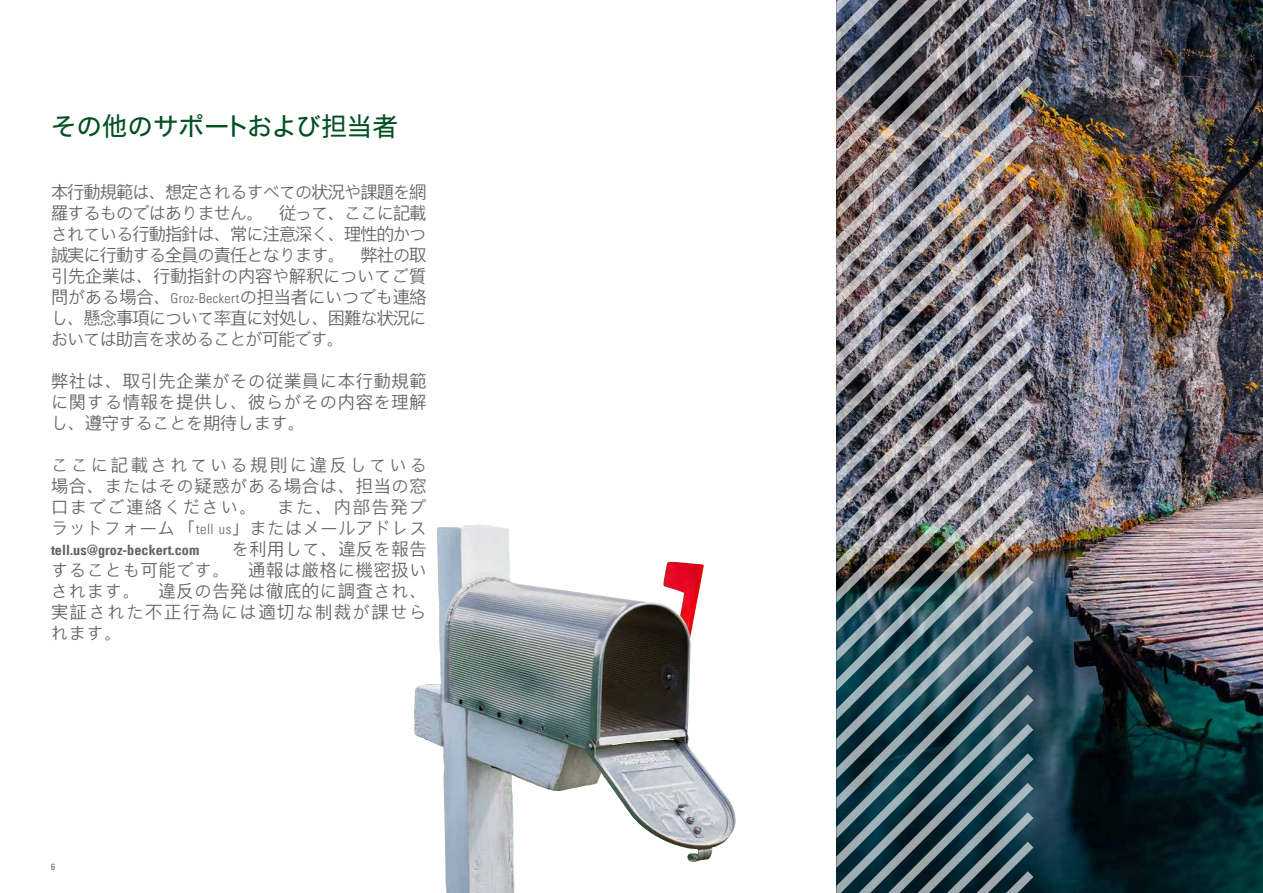
<style>
.page{position:relative;width:1263px;height:893px;background:#fff}
.page>*{position:absolute;margin:0;border:0;box-sizing:border-box;transform-origin:0 0}
.t1{font:25.5px "Nimbus Sans Global";color:#004f23}
.t2{font:300 17.25px/21px "Nimbus Sans Global";letter-spacing:.04em;color:#636362;text-align:justify}
.t3{font:14.25px "Univers Com 67 Bold Cond";color:#636362}
.t4{font:condensed 9px "Univers Com 57";color:#636362}
.s1{font-family:"Univers Com 47 Light Cond";font-weight:400;font-size:13.65px}
.s2{font-family:"Univers Com 47 Light Cond";font-weight:400;font-size:14.25px}
</style>
<div class="page">
<img style="left:1033px;top:0;width:230px;height:893px">
<img style="left:836px;top:0;width:197px;height:893px">
<img style="left:414px;top:525px;width:284px;height:368px">
<h1 class="t1" style="left:51px;top:111px;width:348px">その他のサポートおよび担当者</h1>
<p class="t2" style="left:51px;top:181px;width:377px">本行動規範は、想定されるすべての状況や課題を網羅するものではありません。　従って、ここに記載されている行動指針は、常に注意深く、理性的かつ誠実に行動する全員の責任となります。　弊社の取引先企業は、行動指針の内容や解釈についてご質問がある場合、<span class="s1">Groz-Beckert</span>の担当者にいつでも連絡し、懸念事項について率直に対処し、困難な状況においては助言を求めることが可能です。</p>
<p class="t2" style="left:51px;top:370px;width:377px">弊社は、取引先企業がその従業員に本行動規範に関する情報を提供し、彼らがその内容を理解し、遵守することを期待します。</p>
<p class="t2" style="left:51px;top:454px;width:377px">ここに記載されている規則に違反している場合、またはその疑惑がある場合は、担当の窓口までご連絡ください。　また、内部告発プラットフォーム 「<span class="s2">tell us</span>」またはメールアドレス</p>
<p class="t3" style="left:51px;top:541px;width:150px">tell.us@groz-beckert.com</p>
<p class="t2" style="left:51px;top:538px;width:377px;text-indent:181px">を利用して、違反を報告することも可能です。　通報は厳格に機密扱いされます。　違反の告発は徹底的に調査され、実証された不正行為には適切な制裁が課せられます。</p>
<p class="t4" style="left:51px;top:861px;width:5px">6</p>
</div>
